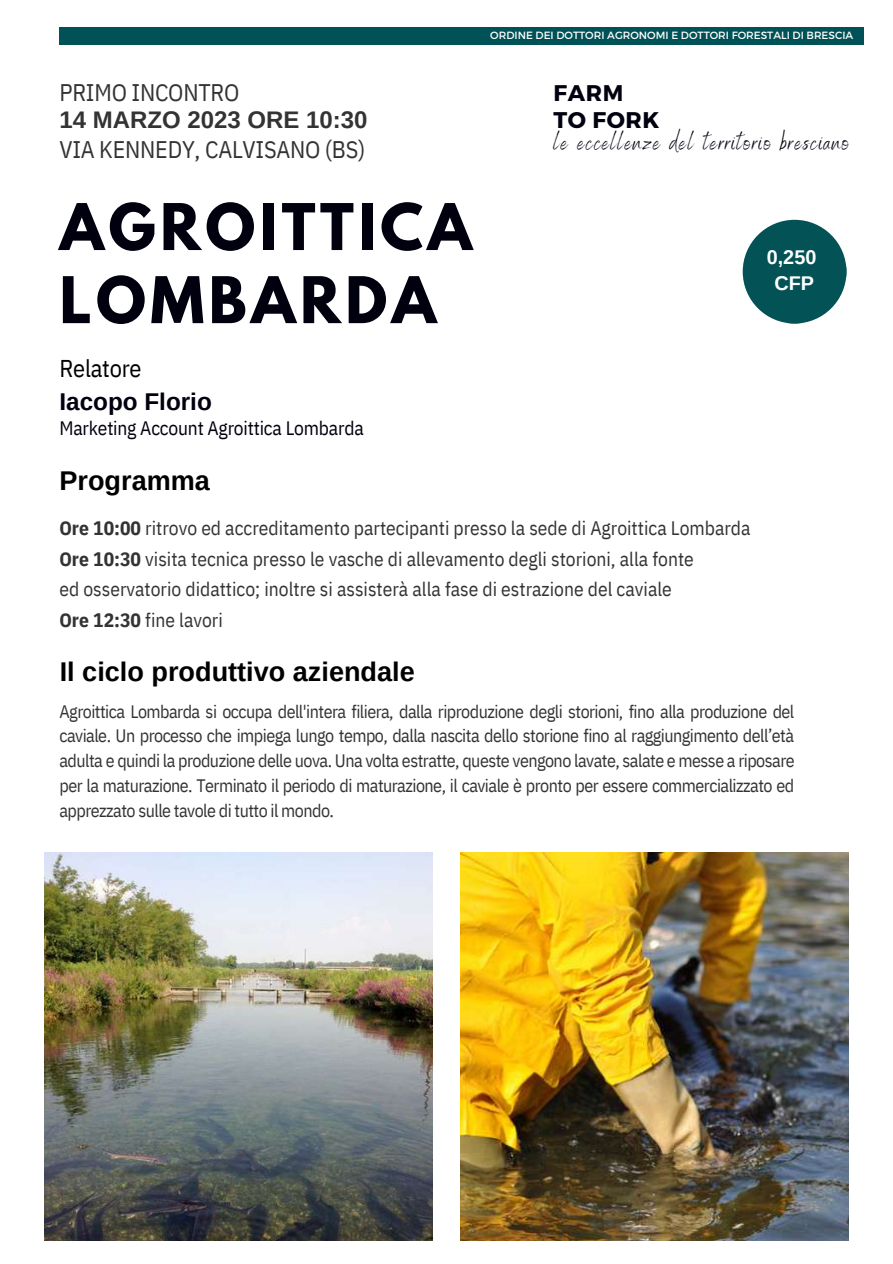
<style>
.page{position:relative;width:893px;height:1264px;background:#fff}
.page>*{position:absolute;margin:0;border:0;box-sizing:border-box;transform-origin:0 0}
.t1{font:700 57px/73.1px "League Spartan";letter-spacing:.075em;color:#00000f}
.t2{font:700 27px "Arimo";color:#000}
.t3{font:700 24.3px "Arimo";color:#00000f}
.t4{font:24.3px "IBM Plex Sans Cond";letter-spacing:-.01em;color:#000}
.t5{font:24px "IBM Plex Sans Cond";letter-spacing:-.01em;color:#333}
.t6{font:700 24px "Arimo";color:#333}
.t7{font:23.7px "Benedict";letter-spacing:.06em;color:#00000f}
.t8{font:700 22.65px/26.7px "Montserrat";letter-spacing:.025em;color:#00000f}
.t9{font:700 19.8px/26px "Arimo";color:#fff;text-align:center}
.t10{font:19.5px/30.3px "IBM Plex Sans Cond";color:#333}
.t11{font:19.35px "IBM Plex Sans Cond";letter-spacing:-.01em;color:#00000f}
.t12{font:18px/24.8px "IBM Plex Sans Cond";letter-spacing:-.03em;color:#333;text-align:justify}
.t13{font:10.5px "Montserrat";color:#fff}
.s1{font-weight:700}
</style>
<div class="page">
<img style="left:461px;top:853px;width:387px;height:387px">
<img style="left:44px;top:853px;width:388px;height:387px">
<div style="left:59px;top:28px;width:804px;height:16px;background:#015256"></div>
<div style="left:742px;top:220px;width:103px;height:103px;background:#035256;border-radius:50%"></div>
<p class="t13" style="left:490px;top:29px;width:364px">ORDINE DEI DOTTORI AGRONOMI E DOTTORI FORESTALI DI BRESCIA</p>
<h3 class="t5" style="left:59px;top:77px;width:181px">PRIMO INCONTRO</h3>
<h3 class="t6" style="left:59px;top:107px;width:309px">14 MARZO 2023 ORE 10:30</h3>
<h3 class="t5" style="left:59px;top:133px;width:307px">VIA KENNEDY, CALVISANO (BS)</h3>
<h1 class="t1" style="left:59px;top:198px;width:414px">AGROITTICA<br>LOMBARDA</h1>
<h3 class="t4" style="left:59px;top:352px;width:84px">Relatore</h3>
<h3 class="t3" style="left:59px;top:387px;width:154px">Iacopo Florio</h3>
<p class="t11" style="left:59px;top:415px;width:306px">Marketing Account Agroittica Lombarda</p>
<p class="t8" style="left:553px;top:78px;width:107px">FARM<br>TO FORK</p>
<h3 class="t7" style="left:553px;top:127px;width:297px">le eccellenze del territorio bresciano</h3>
<p class="t9" style="left:766px;top:244px;width:51px">0,250<br>CFP</p>
<h2 class="t2" style="left:59px;top:465px;width:152px">Programma</h2>
<p class="t10" style="left:59px;top:513px;width:692px"><span class="s1">Ore 10:00</span> ritrovo ed accreditamento partecipanti presso la sede di Agroittica Lombarda <span class="s1">Ore 10:30</span> visita tecnica presso le vasche di allevamento degli storioni, alla fonte<br>ed osservatorio didattico; inoltre si assisterà alla fase di estrazione del caviale<br><span class="s1">Ore 12:30</span> fine lavori</p>
<h2 class="t2" style="left:60px;top:656px;width:356px">Il ciclo produttivo aziendale</h2>
<p class="t12" style="left:59px;top:698px;width:736px">Agroittica Lombarda si occupa dell'intera filiera, dalla riproduzione degli storioni, fino alla produzione del caviale. Un processo che impiega lungo tempo, dalla nascita dello storione fino al raggiungimento dell’età adulta e quindi la produzione delle uova. Una volta estratte, queste vengono lavate, salate e messe a riposare per la maturazione. Terminato il periodo di maturazione, il caviale è pronto per essere commercializzato ed apprezzato sulle tavole di tutto il mondo.</p>
</div>
